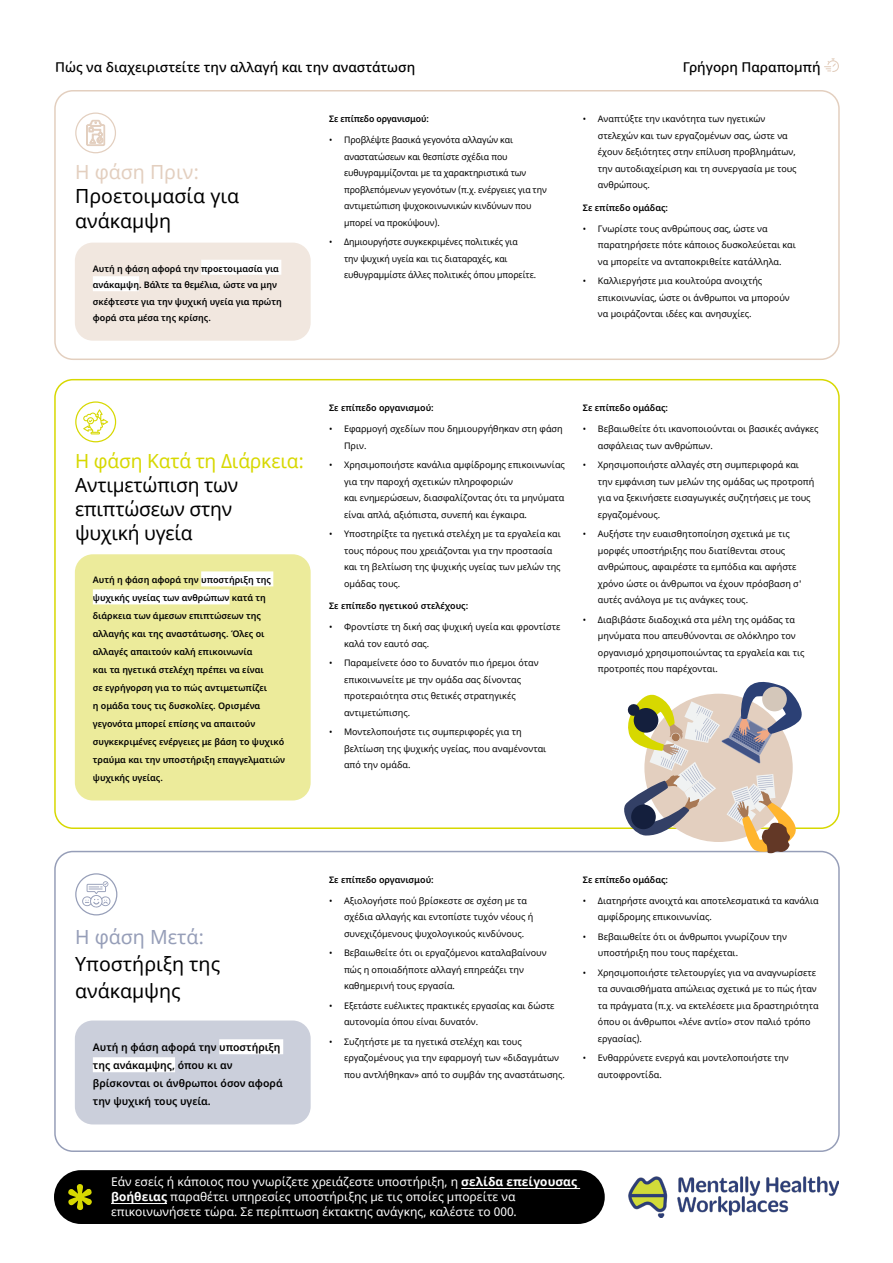
<style>
.page{position:relative;width:893px;height:1263px;background:#fff}
.page>*{position:absolute;margin:0;border:0;box-sizing:border-box;transform-origin:0 0}
.Heading_2_-_Disruption{font:19.5px/24px "Noto Sans";letter-spacing:-.01em;color:#000}
.Number__level_1__solid{font:500 13.5px "Noto Sans";color:#000}
.Body{font:12px/15px "Noto Sans";color:#fff}
.Body_Subheading{font:600 10.5px/18px "Noto Sans";color:#000}
.t1{font:9px/16.5px "Noto Sans";color:#000}
.Body_Subheading-2{font:600 9px/18px "Noto Sans";color:#000}
.s1{color:#e3cfbf}
.s2{color:#d7d800}
.s3{color:#969eb8}
.s4{font-weight:700}
</style>
<div class="page">
<svg style="left:824px;top:58px;width:15px;height:14px"></svg>
<img style="left:628px;top:1176px;width:211px;height:42px">
<div style="left:54px;top:1170px;width:551px;height:54px;background:#000;border-radius:27px"></div>
<hr style="left:461px;top:1188px;width:119px;height:1px;background:#fff">
<hr style="left:111px;top:1203px;width:56px;height:1px;background:#fff">
<svg style="left:68px;top:1184px;width:24px;height:26px"></svg>
<svg style="left:76px;top:402px;width:40px;height:40px"></svg>
<div style="left:75px;top:401px;width:41px;height:41px;border:1px solid #d7d800;border-radius:50%"></div>
<svg style="left:83px;top:409px;width:25px;height:25px"></svg>
<svg style="left:76px;top:874px;width:41px;height:41px"></svg>
<div style="left:75px;top:873px;width:42px;height:42px;border:1px solid #969eb8;border-radius:50%"></div>
<svg style="left:82px;top:881px;width:29px;height:28px"></svg>
<div style="left:54px;top:851px;width:786px;height:301px;border:2px solid #969eb8;border-radius:18px"></div>
<div style="left:75px;top:554px;width:236px;height:246px;background:#eceb9b;border-radius:18px"></div>
<div style="left:201px;top:571px;width:72px;height:15px;background:#fff"></div>
<div style="left:93px;top:589px;width:137px;height:15px;background:#fff"></div>
<div style="left:75px;top:1020px;width:236px;height:104px;background:#cbcfdb;border-radius:18px"></div>
<div style="left:219px;top:1039px;width:64px;height:15px;background:#fff"></div>
<div style="left:93px;top:1057px;width:82px;height:15px;background:#fff"></div>
<div style="left:75px;top:113px;width:41px;height:40px;border:1px solid #e3cfbf;border-radius:50%"></div>
<svg style="left:86px;top:120px;width:19px;height:26px"></svg>
<div style="left:54px;top:90px;width:786px;height:270px;border:2px solid #e3cfbf;border-radius:18px"></div>
<svg style="left:621px;top:681px;width:186px;height:173px"></svg>
<div style="left:631px;top:804px;width:25px;height:25px;background:#141f3d;border-radius:50%"></div>
<div style="left:75px;top:243px;width:236px;height:98px;background:#f1e7df;border-radius:18px"></div>
<div style="left:201px;top:260px;width:80px;height:15px;background:#fff"></div>
<div style="left:93px;top:276px;width:46px;height:15px;background:#fff"></div>
<p class="Number__level_1__solid" style="left:55px;top:58px;width:361px">Πώς να διαχειριστείτε την αλλαγή και την αναστάτωση</p>
<p class="Number__level_1__solid" style="left:683px;top:58px;width:139px">Γρήγορη Παραπομπή</p>
<p class="Heading_2_-_Disruption" style="left:75px;top:160px;width:165px;line-height:24.8px"><span class="s1">Η φάση Πριν:<br></span>Προετοιμασία για ανάκαμψη</p>
<p class="Body_Subheading-2" style="left:93px;top:260px;width:190px;line-height:16.5px">Αυτή η φάση αφορά την προετοιμασία για ανάκαμψη. Βάλτε τα θεμέλια, ώστε να μην σκέφτεστε για την ψυχική υγεία για πρώτη φορά στα μέσα της κρίσης.</p>
<p class="Body_Subheading-2" style="left:329px;top:110px;width:101px">Σε επίπεδο οργανισμού:</p>
<p class="t1" style="left:344px;top:132px;width:204px;text-indent:-15px">• Προβλέψτε βασικά γεγονότα αλλαγών και αναστατώσεων και θεσπίστε σχέδια που ευθυγραμμίζονται με τα χαρακτηριστικά των προβλεπόμενων γεγονότων (π.χ. ενέργειες για την αντιμετώπιση ψυχοκοινωνικών κινδύνων που μπορεί να προκύψουν).</p>
<p class="t1" style="left:344px;top:234px;width:194px;text-indent:-15px">• Δημιουργήστε συγκεκριμένες πολιτικές για<br>την ψυχική υγεία και τις διαταραχές, και ευθυγραμμίστε άλλες πολιτικές όπου μπορείτε.</p>
<p class="t1" style="left:598px;top:111px;width:200px;text-indent:-15px">• Αναπτύξτε την ικανότητα των ηγετικών στελεχών και των εργαζομένων σας, ώστε να έχουν δεξιότητες στην επίλυση προβλημάτων, την αυτοδιαχείριση και τη συνεργασία με τους ανθρώπους.</p>
<p class="Body_Subheading-2" style="left:583px;top:199px;width:87px">Σε επίπεδο ομάδας:</p>
<p class="t1" style="left:598px;top:220px;width:199px;text-indent:-15px">• Γνωρίστε τους ανθρώπους σας, ώστε να παρατηρήσετε πότε κάποιος δυσκολεύεται και να μπορείτε να ανταποκριθείτε κατάλληλα.</p>
<p class="t1" style="left:598px;top:273px;width:193px;text-indent:-15px">• Καλλιεργήστε μια κουλτούρα ανοιχτής επικοινωνίας, ώστε οι άνθρωποι να μπορούν να μοιράζονται ιδέες και ανησυχίες.</p>
<p class="Heading_2_-_Disruption" style="left:75px;top:449px;width:230px"><span class="s2">Η φάση Κατά τη Διάρκεια:<br></span>Αντιμετώπιση των επιπτώσεων στην<br>ψυχική υγεία</p>
<p class="Body_Subheading-2" style="left:93px;top:571px;width:194px">Αυτή η φάση αφορά την υποστήριξη της ψυχικής υγείας των ανθρώπων κατά τη διάρκεια των άμεσων επιπτώσεων της αλλαγής και της αναστάτωσης. Όλες οι αλλαγές απαιτούν καλή επικοινωνία<br>και τα ηγετικά στελέχη πρέπει να είναι<br>σε εγρήγορση για το πώς αντιμετωπίζει<br>η ομάδα τους τις δυσκολίες. Ορισμένα γεγονότα μπορεί επίσης να απαιτούν συγκεκριμένες ενέργειες με βάση το ψυχικό τραύμα και την υποστήριξη επαγγελματιών ψυχικής υγείας.</p>
<p class="Body_Subheading-2" style="left:329px;top:399px;width:106px">Σε επίπεδο οργανισμού:</p>
<p class="t1" style="left:344px;top:421px;width:220px;text-indent:-15px">• Εφαρμογή σχεδίων που δημιουργήθηκαν στη φάση<br>Πριν.</p>
<p class="t1" style="left:344px;top:457px;width:222px;text-indent:-15px">• Χρησιμοποιήστε κανάλια αμφίδρομης επικοινωνίας για την παροχή σχετικών πληροφοριών<br>και ενημερώσεων, διασφαλίζοντας ότι τα μηνύματα είναι απλά, αξιόπιστα, συνεπή και έγκαιρα.</p>
<p class="t1" style="left:344px;top:526px;width:218px;text-indent:-15px">• Υποστηρίξτε τα ηγετικά στελέχη με τα εργαλεία και τους πόρους που χρειάζονται για την προστασία και τη βελτίωση της ψυχικής υγείας των μελών της ομάδας τους.</p>
<p class="Body_Subheading-2" style="left:329px;top:597px;width:141px">Σε επίπεδο ηγετικού στελέχους:</p>
<p class="t1" style="left:344px;top:619px;width:218px;text-indent:-15px">• Φροντίστε τη δική σας ψυχική υγεία και φροντίστε καλά τον εαυτό σας.</p>
<p class="t1" style="left:344px;top:655px;width:196px;text-indent:-15px">• Παραμείνετε όσο το δυνατόν πιο ήρεμοι όταν επικοινωνείτε με την ομάδα σας δίνοντας προτεραιότητα στις θετικές στρατηγικές αντιμετώπισης.</p>
<p class="t1" style="left:344px;top:724px;width:204px;text-indent:-15px">• Μοντελοποιήστε τις συμπεριφορές για τη βελτίωση της ψυχικής υγείας, που αναμένονται από την ομάδα.</p>
<p class="Body_Subheading-2" style="left:583px;top:399px;width:87px">Σε επίπεδο ομάδας:</p>
<p class="t1" style="left:598px;top:421px;width:222px;text-indent:-15px">• Βεβαιωθείτε ότι ικανοποιούνται οι βασικές ανάγκες ασφάλειας των ανθρώπων.</p>
<p class="t1" style="left:598px;top:457px;width:218px;text-indent:-15px">• Χρησιμοποιήστε αλλαγές στη συμπεριφορά και την εμφάνιση των μελών της ομάδας ως προτροπή για να ξεκινήσετε εισαγωγικές συζητήσεις με τους εργαζομένους.</p>
<p class="t1" style="left:598px;top:526px;width:205px;text-indent:-15px">• Αυξήστε την ευαισθητοποίηση σχετικά με τις μορφές υποστήριξης που διατίθενται στους ανθρώπους, αφαιρέστε τα εμπόδια και αφήστε χρόνο ώστε οι άνθρωποι να έχουν πρόσβαση σ' αυτές ανάλογα με τις ανάγκες τους.</p>
<p class="t1" style="left:598px;top:611px;width:208px;text-indent:-15px">• Διαβιβάστε διαδοχικά στα μέλη της ομάδας τα μηνύματα που απευθύνονται σε ολόκληρο τον οργανισμό χρησιμοποιώντας τα εργαλεία και τις προτροπές που παρέχονται.</p>
<p class="Heading_2_-_Disruption" style="left:75px;top:924px;width:146px;line-height:27px"><span class="s3">Η φάση Μετά:<br></span>Υποστήριξη της ανάκαμψης</p>
<p class="Body_Subheading" style="left:93px;top:1038px;width:191px">Αυτή η φάση αφορά την υποστήριξη της ανάκαμψης, όπου κι αν βρίσκονται οι άνθρωποι όσον αφορά την ψυχική τους υγεία.</p>
<p class="Body_Subheading-2" style="left:329px;top:871px;width:106px">Σε επίπεδο οργανισμού:</p>
<p class="t1" style="left:344px;top:893px;width:191px;text-indent:-15px">• Αξιολογήστε πού βρίσκεστε σε σχέση με τα σχέδια αλλαγής και εντοπίστε τυχόν νέους ή συνεχιζόμενους ψυχολογικούς κινδύνους.</p>
<p class="t1" style="left:344px;top:945px;width:204px;text-indent:-15px">• Βεβαιωθείτε ότι οι εργαζόμενοι καταλαβαίνουν πώς η οποιαδήποτε αλλαγή επηρεάζει την καθημερινή τους εργασία.</p>
<p class="t1" style="left:344px;top:998px;width:212px;text-indent:-15px">• Εξετάστε ευέλικτες πρακτικές εργασίας και δώστε αυτονομία όπου είναι δυνατόν.</p>
<p class="t1" style="left:344px;top:1034px;width:222px;text-indent:-15px">• Συζητήστε με τα ηγετικά στελέχη και τους εργαζομένους για την εφαρμογή των «διδαγμάτων που αντλήθηκαν» από το συμβάν της αναστάτωσης.</p>
<p class="Body_Subheading-2" style="left:583px;top:871px;width:87px">Σε επίπεδο ομάδας:</p>
<p class="t1" style="left:598px;top:893px;width:222px;text-indent:-15px">• Διατηρήστε ανοιχτά και αποτελεσματικά τα κανάλια αμφίδρομης επικοινωνίας.</p>
<p class="t1" style="left:598px;top:929px;width:191px;text-indent:-15px">• Βεβαιωθείτε ότι οι άνθρωποι γνωρίζουν την υποστήριξη που τους παρέχεται.</p>
<p class="t1" style="left:598px;top:965px;width:222px;text-indent:-15px">• Χρησιμοποιήστε τελετουργίες για να αναγνωρίσετε τα συναισθήματα απώλειας σχετικά με το πώς ήταν τα πράγματα (π.χ. να εκτελέσετε μια δραστηριότητα όπου οι άνθρωποι «λένε αντίο» στον παλιό τρόπο εργασίας).</p>
<p class="t1" style="left:598px;top:1050px;width:192px;text-indent:-15px">• Ενθαρρύνετε ενεργά και μοντελοποιήστε την αυτοφροντίδα.</p>
<p class="Body" style="left:111px;top:1175px;width:467px">Εάν εσείς ή κάποιος που γνωρίζετε χρειάζεστε υποστήριξη, η <span class="s4">σελίδα επείγουσας βοήθειας</span> παραθέτει υπηρεσίες υποστήριξης με τις οποίες μπορείτε να επικοινωνήσετε τώρα. Σε περίπτωση έκτακτης ανάγκης, καλέστε το 000.</p>
</div>
